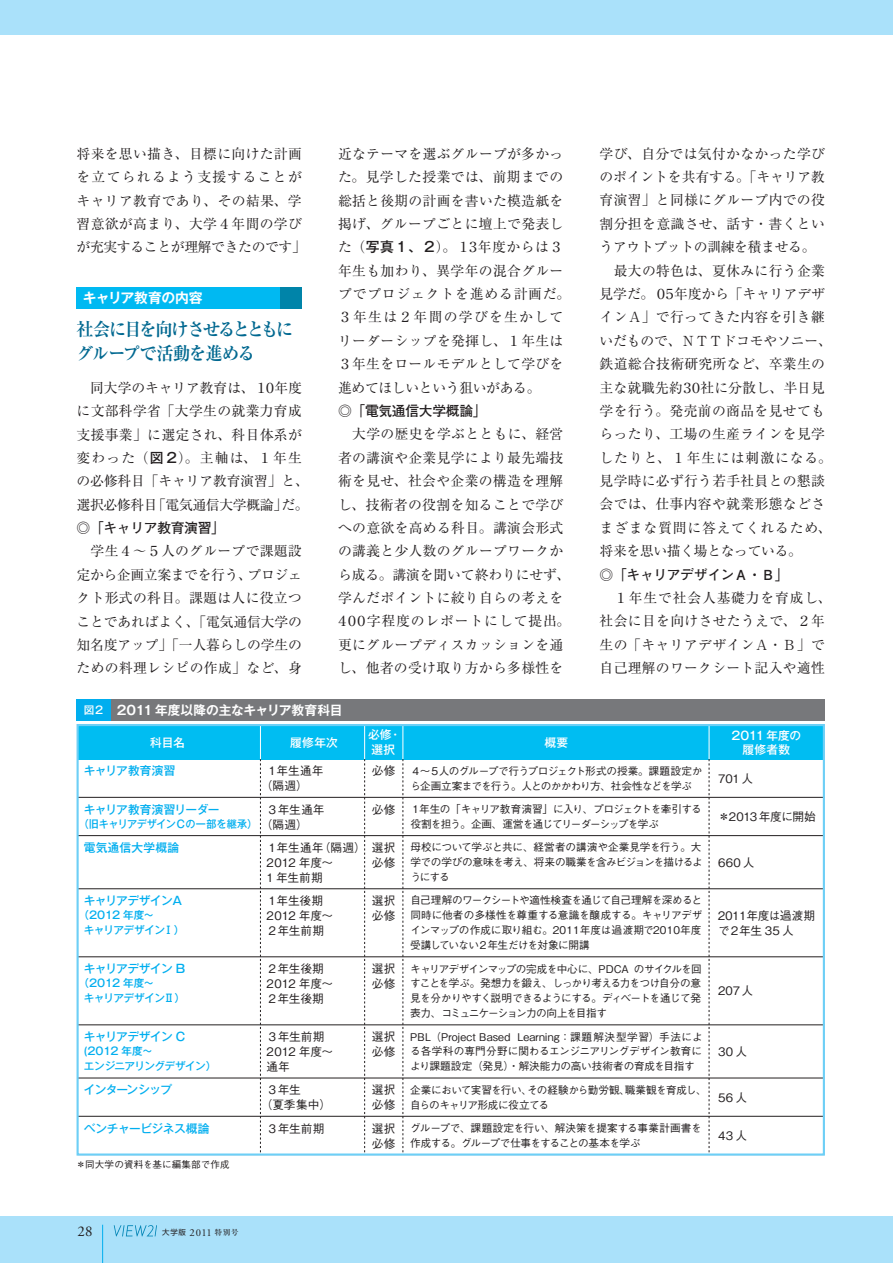
<style>
.page{position:relative;width:893px;height:1263px;background:#fff}
.page>*{position:absolute;margin:0;border:0;box-sizing:border-box;transform-origin:0 0}
.t1{font:18px/23.4px "Ryumin Pro Bold 90 msp RKSJ H";letter-spacing:-.075em;color:#006890;scale:.95 1}
.t2{font:14.85px "Adobe Garamond Pro";color:#231f20}
.t3{font:13.8px/23.4px "Ryumin Pro Regular 90 msp RKSJ H";letter-spacing:.025em;color:#231f20}
.t4{font:13.8px/23.4px "Ryumin Pro Regular 90 msp RKSJ H";letter-spacing:-.01em;color:#231f20}
.t5{font:13.8px "Futo Go B101 Pro Bold 90 msp RKSJ H";letter-spacing:-.025em;color:#231f20}
.t6{font:13.8px "Gothic MB101 Pro De Bold 90 msp RKSJ H";letter-spacing:-.025em;color:#fff}
.t7{font:12.75px "Gothic MB101 Pro De Bold 90 msp RKSJ H";letter-spacing:-.015em;color:#fff}
.t8{font:11.7px/14.9px "Gothic BBB Pro Medium 90 msp RKSJ H";letter-spacing:-.005em;color:#231f20}
.t9{font:11.7px "Gothic MB101 Pro Medium 90 msp RKSJ H";letter-spacing:-.045em;color:#00aeef}
.t10{font:11.7px/14.9px "Gothic MB101 Pro Medium 90 msp RKSJ H";letter-spacing:.005em;color:#fff}
.t11{font:11.7px/14.9px "Gothic BBB Pro Medium 90 msp RKSJ H";letter-spacing:-.06em;color:#231f20}
.t12{font:11.7px "Gothic BBB Pro Medium 90 msp RKSJ H";letter-spacing:-.03em;color:#231f20}
.t13{font:11.7px "Gothic MB101 Pro Medium 90 msp RKSJ H";color:#00aeef}
.t14{font:11.7px "Gothic MB101 Pro Medium 90 msp RKSJ H";letter-spacing:.02em;color:#00aeef}
.t15{font:10.65px/14.9px "Gothic BBB Pro Medium 90 msp RKSJ H";letter-spacing:-.05em;color:#231f20}
.t16{font:10.65px/14.9px "Gothic MB101 Pro Medium 90 msp RKSJ H";letter-spacing:-.045em;color:#00aeef}
.t17{font:10.65px/14.9px "Gothic BBB Pro Medium 90 msp RKSJ H";letter-spacing:-.075em;color:#231f20}
.t18{font:10.65px/14.9px "Gothic BBB Pro Medium 90 msp RKSJ H";letter-spacing:-.025em;color:#231f20}
.t19{font:10.65px "Gothic MB101 Pro Medium 90 msp RKSJ H";letter-spacing:-.045em;color:#00aeef;scale:.95 1}
.t20{font:10.65px "Adobe Garamond Pro";color:#231f20}
.t21{font:9.6px "Gothic BBB Pro Medium 90 msp RKSJ H";letter-spacing:.01em;color:#231f20}
.s1{font-family:"Gothic MB101 Pro Medium 90 msp RKSJ H"}
.s2{font-family:"Gothic MB101 Pro Medium 90 msp RKSJ H";font-size:10.65px}
.s3{font-family:"Gothic BBB Pro Medium 90 msp RKSJ H";font-size:11.7px;color:#231f20}
.s4{font-family:"Shin Go Pro Regular 90 msp RKSJ H";font-size:7.5px}
.s5{font-family:"Ryumin Pro Medium 90 msp RKSJ H";font-size:7.5px}
</style>
<div class="page">
<div style="left:0;top:0;width:893px;height:34px;background:#aae1fa"></div>
<div style="left:0;top:1216px;width:893px;height:47px;background:#aae1fa"></div>
<svg style="left:114px;top:1225px;width:43px;height:11px"></svg>
<hr style="left:102px;top:1225px;width:1px;height:38px;background:#00aeef">
<div style="left:111px;top:699px;width:714px;height:22px;background:#77787b"></div>
<div style="left:78px;top:725px;width:746px;height:34px;background:#00bdf2"></div>
<div style="left:77px;top:699px;width:34px;height:22px;background:#00aeef"></div>
<hr style="left:78px;top:797px;width:746px;height:1px;background:#231f20">
<hr style="left:78px;top:835px;width:746px;height:1px;background:#231f20">
<hr style="left:78px;top:888px;width:746px;height:1px;background:#231f20">
<hr style="left:78px;top:956px;width:746px;height:1px;background:#231f20">
<hr style="left:78px;top:1024px;width:746px;height:1px;background:#231f20">
<hr style="left:78px;top:1078px;width:746px;height:1px;background:#231f20">
<hr style="left:78px;top:1116px;width:746px;height:1px;background:#231f20">
<svg style="left:260px;top:759px;width:1px;height:393px"></svg>
<svg style="left:364px;top:759px;width:1px;height:393px"></svg>
<svg style="left:403px;top:759px;width:1px;height:393px"></svg>
<hr style="left:260px;top:725px;width:1px;height:34px;background:#fff">
<hr style="left:364px;top:725px;width:1px;height:34px;background:#fff">
<hr style="left:403px;top:725px;width:1px;height:34px;background:#fff">
<svg style="left:709px;top:759px;width:1px;height:393px"></svg>
<hr style="left:709px;top:725px;width:1px;height:34px;background:#fff">
<div style="left:77px;top:724px;width:748px;height:431px;border:2px solid #6dcff6"></div>
<div style="left:77px;top:287px;width:204px;height:21px;background:#00b9f2"></div>
<div style="left:281px;top:287px;width:21px;height:21px;background:#0084a9"></div>
<p class="t3" style="left:77px;top:144px;width:231px">将来を思い描き、目標に向けた計画を立てられるよう支援することがキャリア教育であり、その結果、学習意欲が高まり、大学４年間の学びが充実することが理解できたのです」</p>
<p class="t6" style="left:83px;top:293px;width:121px">キャリア教育の内容</p>
<h1 class="t1" style="left:77px;top:320px;width:230px">社会に目を向けさせるとともにグループで活動を進める</h1>
<p class="t4" style="left:77px;top:378px;width:234px">　同大学のキャリア教育は、１０年度に文部科学省「大学生の就業力育成支援事業」に選定され、科目体系が変わった（<span class="s1">図２</span>）。主軸は、１年生の必修科目「キャリア教育演習」と、選択必修科目「電気通信大学概論」だ。</p>
<p class="t5" style="left:77px;top:523px;width:150px">◎「キャリア教育演習」</p>
<p class="t3" style="left:77px;top:541px;width:227px;text-align:justify">　学生４～５人のグループで課題設定から企画立案までを行う、プロジェクト形式の科目。課題は人に役立つことであればよく、「電気通信大学の知名度アップ」「一人暮らしの学生のための料理レシピの作成」など、身</p>
<p class="t3" style="left:338px;top:144px;width:234px">近なテーマを選ぶグループが多かった。見学した授業では、前期までの総括と後期の計画を書いた模造紙を掲げ、グループごとに壇上で発表した（<span class="s1">写真１、２</span>）。１３年度からは３年生も加わり、異学年の混合グループでプロジェクトを進める計画だ。<br>３年生は２年間の学びを生かしてリーダーシップを発揮し、１年生は<br>３年生をロールモデルとして学びを進めてほしいという狙いがある。</p>
<p class="t5" style="left:338px;top:406px;width:150px">◎「電気通信大学概論」</p>
<p class="t3" style="left:335px;top:424px;width:236px">　大学の歴史を学ぶとともに、経営者の講演や企業見学により最先端技術を見せ、社会や企業の構造を理解し、技術者の役割を知ることで学びへの意欲を高める科目。講演会形式の講義と少人数のグループワークから成る。講演を聞いて終わりにせず、学んだポイントに絞り自らの考えを<br>４００字程度のレポートにして提出。更にグループディスカッションを通し、他者の受け取り方から多様性を</p>
<p class="t3" style="left:600px;top:144px;width:234px">学び、自分では気付かなかった学びのポイントを共有する。「キャリア教育演習」と同様にグループ内での役割分担を意識させ、話す・書くというアウトプットの訓練を積ませる。　最大の特色は、夏休みに行う企業見学だ。０５年度から「キャリアデザインＡ」で行ってきた内容を引き継いだもので、ＮＴＴドコモやソニー、鉄道総合技術研究所など、卒業生の主な就職先約３０社に分散し、半日見学を行う。発売前の商品を見せてもらったり、工場の生産ラインを見学したりと、１年生には刺激になる。見学時に必ず行う若手社員との懇談会では、仕事内容や就業形態などさまざまな質問に答えてくれるため、将来を思い描く場となっている。</p>
<p class="t5" style="left:600px;top:569px;width:190px">◎「キャリアデザインＡ・Ｂ」</p>
<p class="t3" style="left:600px;top:588px;width:234px">　１年生で社会人基礎力を育成し、社会に目を向けさせたうえで、２年生の「キャリアデザインＡ・Ｂ」で自己理解のワークシート記入や適性</p>
<p class="t7" style="left:84px;top:705px;width:260px"><span class="s2">図２</span> 2011 年度以降の主なキャリア教育科目</p>
<p class="t10" style="left:150px;top:736px;width:36px">科目名</p>
<p class="t10" style="left:290px;top:736px;width:49px">履修年次</p>
<p class="t10" style="left:544px;top:736px;width:25px">概要</p>
<p class="t10" style="left:368px;top:729px;width:34px">必修・選択</p>
<p class="t10" style="left:731px;top:730px;width:71px;line-height:13.8px;text-align:center">2011 年度の履修者数</p>
<p class="t13" style="left:84px;top:767px;width:93px">キャリア教育演習</p>
<p class="t9" style="left:84px;top:805px;width:137px">キャリア教育演習リーダー</p>
<p class="t19" style="left:79px;top:820px;width:243px">（旧キャリアデザインＣの一部を継承）<span class="s3">（隔週）</span></p>
<p class="t14" style="left:84px;top:843px;width:97px">電気通信大学概論</p>
<p class="t8" style="left:261px;top:765px;width:64px;text-indent:6px">１年生通年（隔週）</p>
<p class="t8" style="left:267px;top:803px;width:60px">３年生通年</p>
<p class="t8" style="left:267px;top:842px;width:101px">１年生通年（隔週）<br>2012 年度～<br>1 年生前期</p>
<p class="t8" style="left:267px;top:895px;width:68px">１年生後期<br>2012 年度～<br>２年生前期</p>
<p class="t8" style="left:267px;top:963px;width:68px">２年生後期<br>2012 年度～<br>２年生後期</p>
<p class="t8" style="left:267px;top:1031px;width:68px">３年生前期<br>2012 年度～通年</p>
<p class="t8" style="left:261px;top:1084px;width:72px;text-indent:6px">３年生<br>（夏季集中）</p>
<p class="t8" style="left:267px;top:1122px;width:59px">３年生前期</p>
<p class="t9" style="left:84px;top:896px;width:101px">キャリアデザインＡ</p>
<p class="t16" style="left:84px;top:909px;width:102px;text-indent:-5px">（2012 年度～<br>キャリアデザインⅠ）</p>
<p class="t9" style="left:84px;top:964px;width:103px">キャリアデザイン B</p>
<p class="t16" style="left:84px;top:977px;width:103px;text-indent:-5px">（2012 年度～<br>キャリアデザインⅡ）</p>
<p class="t9" style="left:84px;top:1032px;width:103px">キャリアデザイン C</p>
<p class="t16" style="left:84px;top:1045px;width:134px">(2012 年度～<br>エンジニアリングデザイン）</p>
<p class="t9" style="left:84px;top:1085px;width:90px">インターンシップ</p>
<p class="t9" style="left:84px;top:1124px;width:127px">ベンチャービジネス概論</p>
<p class="t21" style="left:76px;top:1160px;width:155px">＊同大学の資料を基に編集部で作成</p>
<p class="t8" style="left:372px;top:765px;width:25px">必修</p>
<p class="t8" style="left:372px;top:803px;width:25px">必修</p>
<p class="t8" style="left:372px;top:842px;width:25px">選択必修</p>
<p class="t8" style="left:372px;top:895px;width:25px">選択必修</p>
<p class="t8" style="left:372px;top:963px;width:25px">選択必修</p>
<p class="t8" style="left:372px;top:1031px;width:25px">選択必修</p>
<p class="t8" style="left:372px;top:1084px;width:25px">選択必修</p>
<p class="t8" style="left:372px;top:1122px;width:25px">選択必修</p>
<p class="t15" style="left:410px;top:765px;width:294px">４～５人のグループで行うプロジェクト形式の授業。課題設定から企画立案までを行う。人とのかかわり方、社会性などを学ぶ</p>
<p class="t17" style="left:410px;top:803px;width:293px">１年生の「キャリア教育演習」に入り、プロジェクトを牽引する役割を担う。企画、運営を通じてリーダーシップを学ぶ</p>
<p class="t15" style="left:410px;top:841px;width:294px">母校について学ぶと共に、経営者の講演や企業見学を行う。大学での学びの意味を考え、将来の職業を含みビジョンを描けるようにする</p>
<p class="t15" style="left:410px;top:894px;width:293px;text-align:justify">自己理解のワークシートや適性検査を通じて自己理解を深めると同時に他者の多様性を尊重する意識を醸成する。キャリアデザインマップの作成に取り組む。２０１１年度は過渡期で２０１０年度受講していない２年生だけを対象に開講</p>
<p class="t15" style="left:410px;top:962px;width:293px;text-align:justify">キャリアデザインマップの完成を中心に、PDCA のサイクルを回すことを学ぶ。発想力を鍛え、しっかり考える力をつけ自分の意見を分かりやすく説明できるようにする。ディベートを通じて発表力、コミュニケーション力の向上を目指す</p>
<p class="t15" style="left:410px;top:1030px;width:294px;text-align:justify">PBL（Project Based Learning：課題解決型学習）手法による各学科の専門分野に関わるエンジニアリングデザイン教育により課題設定（発見）・解決能力の高い技術者の育成を目指す</p>
<p class="t15" style="left:410px;top:1084px;width:298px">企業において実習を行い、その経験から勤労観、職業観を育成し、自らのキャリア形成に役立てる</p>
<p class="t18" style="left:410px;top:1122px;width:293px">グループで、課題設定を行い、解決策を提案する事業計画書を作成する。グループで仕事をすることの基本を学ぶ</p>
<p class="t8" style="left:718px;top:773px;width:36px">701 人</p>
<p class="t12" style="left:718px;top:812px;width:99px">＊2013 年度に開始</p>
<p class="t8" style="left:718px;top:856px;width:38px">660 人</p>
<p class="t11" style="left:716px;top:910px;width:101px">２０１１年度は過渡期で２年生 35 人</p>
<p class="t8" style="left:718px;top:985px;width:36px">207人</p>
<p class="t8" style="left:718px;top:1046px;width:30px">30人</p>
<p class="t8" style="left:718px;top:1091px;width:30px">56人</p>
<p class="t8" style="left:718px;top:1130px;width:31px">43人</p>
<p class="t2" style="left:78px;top:1222px;width:16px">28</p>
<p class="t20" style="left:162px;top:1226px;width:78px"><span class="s4">大学版</span> 2011 <span class="s5">特別号</span></p>
</div>
